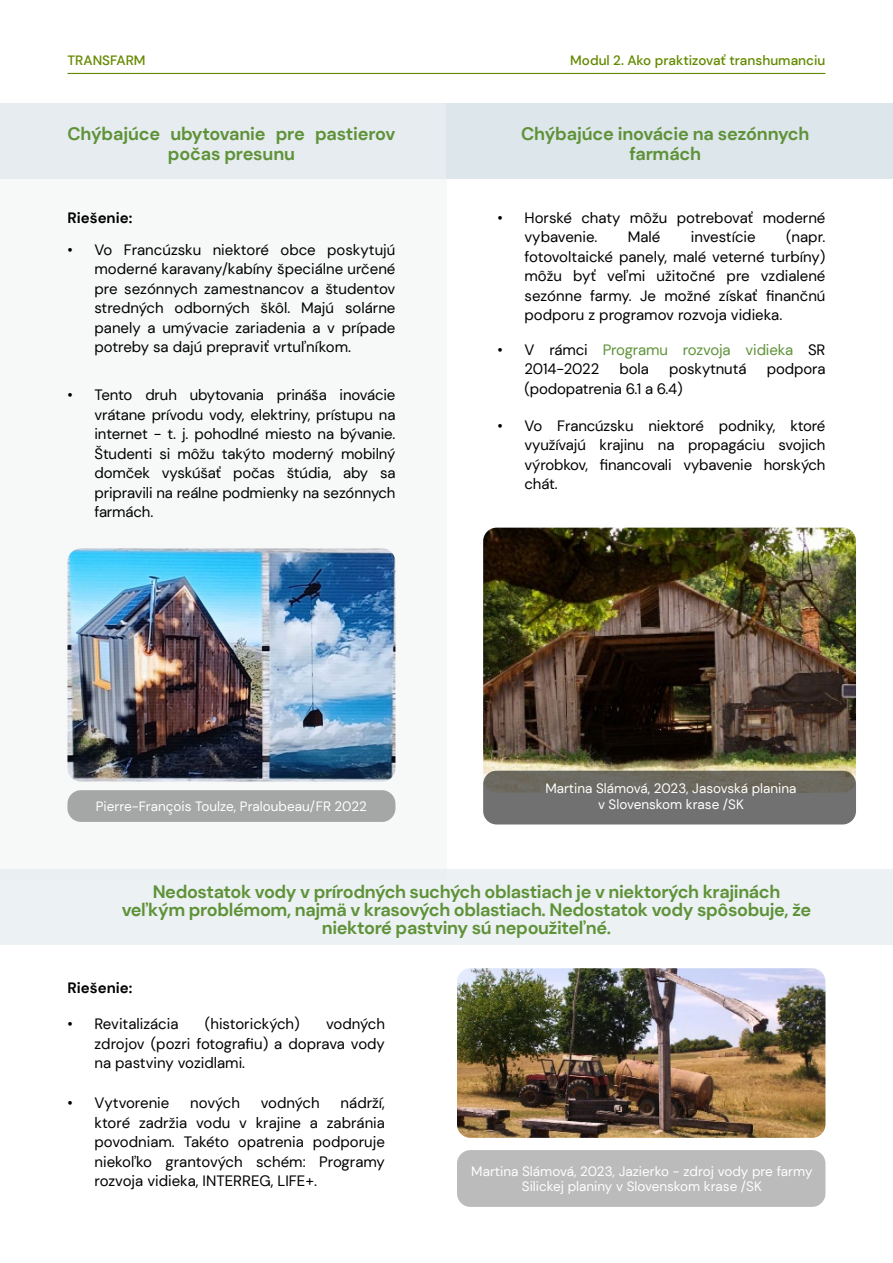
<style>
.page{position:relative;width:893px;height:1263px;background:#fff}
.page>*{position:absolute;margin:0;border:0;box-sizing:border-box;transform-origin:0 0}
.t1{font:700 18px/19.5px "DM Sans";letter-spacing:-.02em;color:#5e9238;text-align:center}
.t2{font:15px/19.5px "DM Sans";color:#000;text-align:justify}
.t3{font:15px/19.5px "DM Sans";letter-spacing:-.01em;color:#5e9238}
.t4{font:700 15px "DM Sans";color:#000}
.t5{font:13.5px/15px "DM Sans";color:#fff;text-align:center}
.t6{font:500 13.5px "DM Sans";color:#648a00}
.s1{color:#000}
</style>
<div class="page">
<div style="left:0;top:103px;width:446px;height:777px;background:#f7f9f9"></div>
<div style="left:0;top:869px;width:893px;height:76px;background:#ecf1f3"></div>
<div style="left:0;top:103px;width:893px;height:76px;background:#e5ebee"></div>
<div style="left:446px;top:103px;width:447px;height:76px;background:#dde6eb"></div>
<hr style="left:68px;top:73px;width:757px;height:1px;background:#648a00">
<img style="left:483px;top:528px;width:373px;height:253px">
<div style="left:483px;top:771px;width:373px;height:53px;background:linear-gradient(to bottom,#6b685c,#737477);border-radius:13px"></div>
<div style="left:67px;top:790px;width:328px;height:32px;background:#a5a6a6;border-radius:14px"></div>
<img style="left:67px;top:548px;width:328px;height:234px">
<img style="left:457px;top:968px;width:368px;height:170px">
<div style="left:457px;top:1150px;width:368px;height:57px;background:#bbb;border-radius:13px"></div>
<p class="t6" style="left:68px;top:52px;width:80px">TRANSFARM</p>
<p class="t6" style="left:570px;top:52px;width:257px">Modul 2. Ako praktizovať transhumanciu</p>
<p class="t1" style="left:67px;top:124px;width:329px">Chýbajúce ubytovanie pre pastierov počas presunu</p>
<p class="t1" style="left:521px;top:124px;width:290px">Chýbajúce inovácie na sezónnych farmách</p>
<p class="t4" style="left:67px;top:209px;width:66px">Riešenie:</p>
<p class="t2" style="left:94px;top:240px;width:302px;text-indent:-27px">• Vo Francúzsku niektoré obce poskytujú moderné karavany/kabíny špeciálne určené pre sezónnych zamestnancov a študentov stredných odborných škôl. Majú solárne panely a umývacie zariadenia a v prípade potreby sa dajú prepraviť vrtuľníkom.</p>
<p class="t2" style="left:94px;top:385px;width:302px;text-indent:-27px">• Tento druh ubytovania prináša inovácie vrátane prívodu vody, elektriny, prístupu na internet - t. j. pohodlné miesto na bývanie.<br>Študenti si môžu takýto moderný mobilný domček vyskúšať počas štúdia, aby sa pripravili na reálne podmienky na sezónnych farmách.</p>
<p class="t2" style="left:524px;top:208px;width:302px;text-indent:-27px">• Horské chaty môžu potrebovať moderné vybavenie.</p>
<p class="t2" style="left:524px;top:227px;width:302px;text-indent:261px">(napr. fotovoltaické panely, malé veterné turbíny) môžu byť veľmi užitočné pre vzdialené sezónne farmy. Je možné získať finančnú podporu z programov rozvoja vidieka.</p>
<p class="t2" style="left:628px;top:227px;width:34px">Malé</p>
<p class="t2" style="left:691px;top:227px;width:66px">investície</p>
<p class="t3" style="left:524px;top:340px;width:302px;text-indent:-27px"><span class="s1">• V rámci</span> Programu rozvoja vidieka <span class="s1">SR<br>2014-2022</span></p>
<p class="t2" style="left:620px;top:359px;width:31px">bola</p>
<p class="t2" style="left:669px;top:359px;width:79px">poskytnutá</p>
<p class="t2" style="left:767px;top:359px;width:60px">podpora</p>
<p class="t2" style="left:524px;top:379px;width:160px">(podopatrenia 6.1 a 6.4)</p>
<p class="t2" style="left:524px;top:416px;width:302px;text-indent:-27px">• Vo Francúzsku niektoré podniky, ktoré využívajú krajinu na propagáciu svojich výrobkov, financovali vybavenie horských chát.</p>
<p class="t5" style="left:545px;top:780px;width:253px">Martina Slámová, 2023, Jasovská planina</p>
<p class="t5" style="left:96px;top:798px;width:273px">Pierre-François Toulze, Praloubeau/FR 2022</p>
<p class="t5" style="left:598px;top:797px;width:147px">v Slovenskom krase /SK</p>
<p class="t1" style="left:122px;top:882px;width:691px;line-height:18px">Nedostatok vody v prírodných suchých oblastiach je v niektorých krajinách veľkým problémom, najmä v krasových oblastiach. Nedostatok vody spôsobuje, že niektoré pastviny sú nepoužiteľné.</p>
<p class="t4" style="left:68px;top:978px;width:66px">Riešenie:</p>
<p class="t2" style="left:68px;top:1014px;width:113px">• Revitalizácia</p>
<p class="t2" style="left:205px;top:1014px;width:96px">(historických)</p>
<p class="t2" style="left:94px;top:1014px;width:292px;text-indent:232px">vodných zdrojov (pozri fotografiu) a doprava vody na pastviny vozidlami.</p>
<p class="t2" style="left:68px;top:1093px;width:103px">• Vytvorenie</p>
<p class="t2" style="left:190px;top:1093px;width:51px">nových</p>
<p class="t2" style="left:261px;top:1093px;width:60px">vodných</p>
<p class="t2" style="left:94px;top:1093px;width:292px;text-indent:246px">nádrží, ktoré zadržia vodu v krajine a zabránia povodniam. Takéto opatrenia podporuje niekoľko grantových schém: Programy rozvoja vidieka, INTERREG, LIFE+.</p>
<p class="t5" style="left:471px;top:1163px;width:343px">Martina Slámová, 2023, Jazierko - zdroj vody pre farmy<br>Silickej planiny v Slovenskom krase /SK</p>
</div>
